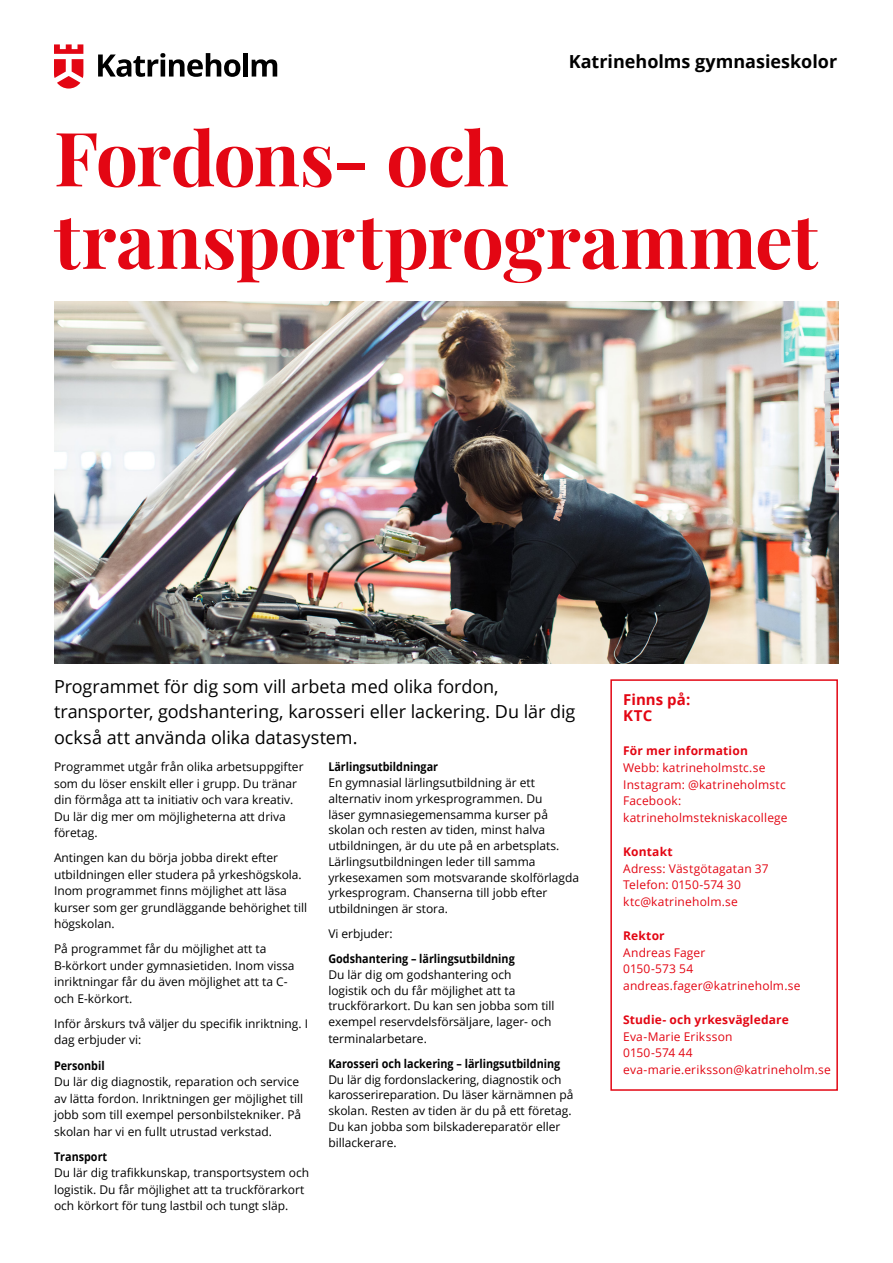
<style>
.page{position:relative;width:893px;height:1263px;background:#fff}
.page>*{position:absolute;margin:0;border:0;box-sizing:border-box;transform-origin:0 0}
.rubrik_1{font:700 75px/82.5px "Playfair Display";letter-spacing:-.01em;color:#e30613}
.Ingress{font:18px/25.2px "Open Sans";letter-spacing:-.005em;color:#000}
.t1{font:700 18px "Open Sans";color:#000}
.Liten_text{font:700 15px "Open Sans";letter-spacing:.005em;color:#e30613}
.t2{font:12px/16.5px "Open Sans";color:#000}
.Liten_text-2{font:12px/16.8px "Open Sans";letter-spacing:.015em;color:#e30613}
.Liten_text-3{font:700 12px/16.8px "Open Sans";letter-spacing:.015em;color:#e30613}
.s1{font-weight:700}
.s2{font-weight:400}
</style>
<div class="page">
<img style="left:54px;top:302px;width:785px;height:361px">
<svg style="left:98px;top:53px;width:142px;height:24px"></svg>
<div style="left:243px;top:53px;width:5px;height:24px;background:#000"></div>
<svg style="left:252px;top:59px;width:25px;height:18px"></svg>
<svg style="left:54px;top:44px;width:29px;height:45px"></svg>
<div style="left:610px;top:679px;width:228px;height:412px;border:2px solid #e30613"></div>
<h2 class="t1" style="left:569px;top:49px;width:270px">Katrineholms gymnasieskolor</h2>
<h1 class="rubrik_1" style="left:54px;top:111px;width:765px">Fordons- och transportprogrammet</h1>
<p class="Ingress" style="left:54px;top:673px;width:523px">Programmet för dig som vill arbeta med olika fordon, transporter, godshantering, karosseri eller lackering. Du lär dig också att använda olika datasystem.</p>
<p class="t2" style="left:54px;top:758px;width:251px">Programmet utgår från olika arbetsuppgifter som du löser enskilt eller i grupp. Du tränar din förmåga att ta initiativ och vara kreativ.<br>Du lär dig mer om möjligheterna att driva företag.</p>
<p class="t2" style="left:54px;top:849px;width:255px">Antingen kan du börja jobba direkt efter utbildningen eller studera på yrkeshögskola.<br>Inom programmet finns möjlighet att läsa kurser som ger grundläggande behörighet till högskolan.</p>
<p class="t2" style="left:54px;top:940px;width:242px">På programmet får du möjlighet att ta B-körkort under gymnasietiden. Inom vissa inriktningar får du även möjlighet att ta C&shy;och E-körkort.</p>
<p class="t2" style="left:54px;top:1015px;width:256px">Inför årskurs två väljer du specifik inriktning. I dag erbjuder vi:</p>
<p class="t2" style="left:54px;top:1056px;width:251px"><span class="s1">Personbil<br></span>Du lär dig diagnostik, reparation och service av lätta fordon. Inriktningen ger möjlighet till jobb som till exempel personbilstekniker. På skolan har vi en fullt utrustad verkstad.</p>
<p class="t2" style="left:54px;top:1147px;width:257px"><span class="s1">Transport<br></span>Du lär dig trafikkunskap, transportsystem och logistik. Du får möjlighet att ta truckförarkort och körkort för tung lastbil och tungt släp.</p>
<p class="t2" style="left:328px;top:759px;width:252px;line-height:15.8px"><span class="s1">Lärlingsutbildningar<br></span>En gymnasial lärlingsutbildning är ett alternativ inom yrkesprogrammen. Du<br>läser gymnasiegemensamma kurser på skolan och resten av tiden, minst halva utbildningen, är du ute på en arbetsplats.<br>Lärlingsutbildningen leder till samma yrkesexamen som motsvarande skolförlagda yrkesprogram. Chanserna till jobb efter utbildningen är stora.</p>
<p class="t2" style="left:328px;top:925px;width:66px">Vi erbjuder:</p>
<p class="t2" style="left:328px;top:950px;width:228px;line-height:15.9px"><span class="s1">Godshantering – lärlingsutbildning<br></span>Du lär dig om godshantering och<br>logistik och du får möjlighet att ta truckförarkort. Du kan sen jobba som till exempel reservdelsförsäljare, lager- och terminalarbetare.</p>
<p class="t2" style="left:328px;top:1055px;width:247px;line-height:15.9px"><span class="s1">Karosseri och lackering – lärlingsutbildning </span>Du lär dig fordonslackering, diagnostik och karosserireparation. Du läser kärnämnen på skolan. Resten av tiden är du på ett företag.<br>Du kan jobba som bilskadereparatör eller billackerare.</p>
<p class="Liten_text" style="left:623px;top:689px;width:69px">Finns på:</p>
<p class="Liten_text" style="left:623px;top:705px;width:31px">KTC</p>
<p class="Liten_text-2" style="left:623px;top:742px;width:166px"><span class="s1">För mer information<br></span>Webb: katrineholmstc.se<br>Instagram: @katrineholmstc<br>Facebook: katrineholmstekniskacollege</p>
<p class="Liten_text-2" style="left:623px;top:843px;width:147px"><span class="s1">Kontakt<br></span>Adress: Västgötagatan 37<br>Telefon: 0150-574 30 ktc@katrineholm.se</p>
<p class="Liten_text-2" style="left:623px;top:927px;width:84px"><span class="s1">Rektor<br></span>Andreas Fager</p>
<p class="Liten_text-2" style="left:623px;top:960px;width:179px">0150-573 54 andreas.fager@katrineholm.se</p>
<p class="Liten_text-3" style="left:623px;top:1011px;width:167px">Studie- och yrkesvägledare<br><span class="s2">Eva-Marie Eriksson</span></p>
<p class="Liten_text-2" style="left:623px;top:1044px;width:71px">0150-574 44</p>
<p class="Liten_text-2" style="left:623px;top:1061px;width:209px">eva-marie.eriksson@katrineholm.se</p>
</div>
